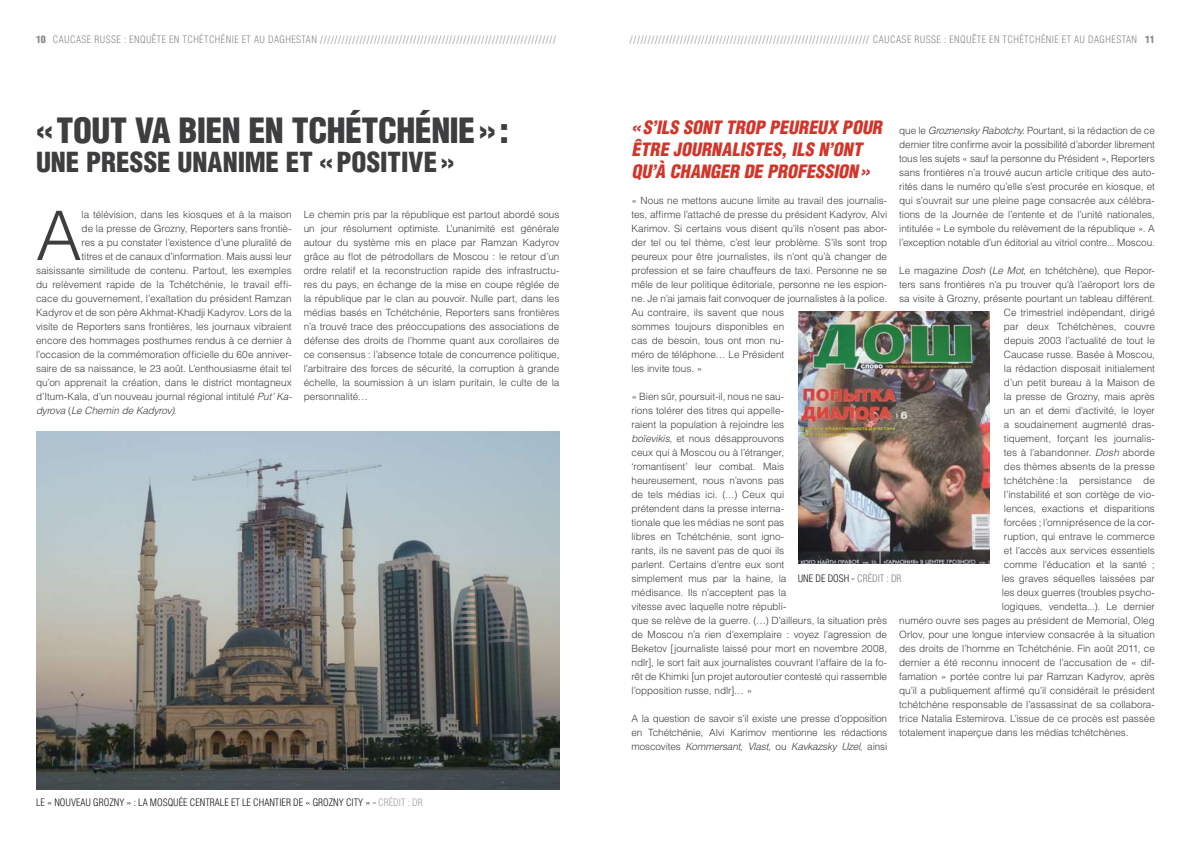
<style>
.page{position:relative;width:1191px;height:842px;background:#fff}
.page>*{position:absolute;margin:0;border:0;box-sizing:border-box;transform-origin:0 0}
.t1{font:300 68.3px "Helvetica LT Std";color:#3e3e40}
.t2{font:900 condensed 34px "Helvetica LT Std";letter-spacing:-.015em;color:#3e3e40}
.t3{font:900 condensed 27px "Helvetica LT Std";color:#3e3e40}
.t4{font:italic 900 condensed 18px/22px "Helvetica LT Std";color:#d1362a}
.t5{font:300 10px/14px "Helvetica LT Std";letter-spacing:-.005em;color:#3e3e40;text-align:justify}
.t6{font:300 condensed 10px "Helvetica LT Std";letter-spacing:.04em;color:#87888a}
.t7{font:300 condensed 10px "Helvetica LT Std";color:#1a171c}
.t8{font:italic 300 10px "Helvetica LT Std";letter-spacing:-.015em;color:#3e3e40}
.s1{font-weight:900}
.s2{font-style:italic}
.s3{font-style:normal}
.s4{color:#9d9ea0}
.s5{color:#7d7d7d}
</style>
<div class="page">
<img style="left:36px;top:431px;width:523px;height:359px">
<img style="left:798px;top:312px;width:191px;height:251px">
<p class="t6" style="left:36px;top:33px;width:70px"><span class="s1">10</span> CAUCASE RUSSE</p>
<p class="t6" style="left:124px;top:33px;width:433px">: ENQUÊTE EN TCHÉTCHÉNIE ET AU DA GHES TAN //////////////////////////////////////////////////////////////////</p>
<p class="t6" style="left:630px;top:33px;width:296px">/////////////////////////////////////////////////////////////////// CAUCASE RUSSE</p>
<p class="t6" style="left:944px;top:33px;width:212px">: ENQUÊTE EN TCHÉTCHÉNIE ET AU DAGHESTAN <span class="s1">11</span></p>
<h2 class="t2" style="left:36px;top:109px;width:474px">«TOUT VA BIEN EN TCHÉTCHÉNIE»:</h2>
<h3 class="t3" style="left:36px;top:145px;width:420px">UNE PRESSE UNANIME ET «POSITIVE»</h3>
<h1 class="t1" style="left:36px;top:193px;width:47px">A</h1>
<p class="t5" style="left:82px;top:207px;width:212px">la télévision, dans les kiosques et à la maison</p>
<p class="t5" style="left:82px;top:221px;width:212px">de la presse de Grozny, Reporters sans frontiè-</p>
<p class="t5" style="left:82px;top:235px;width:212px">res a pu constater l’existence d’une pluralité de</p>
<p class="t5" style="left:82px;top:249px;width:212px">titres et de canaux d’information. Mais aussi leur</p>
<p class="t5" style="left:36px;top:263px;width:257px">saisissante similitude de contenu. Partout, les exemples</p>
<p class="t5" style="left:36px;top:277px;width:257px">du relèvement rapide de la Tchétchénie, le travail effi-</p>
<p class="t5" style="left:36px;top:291px;width:257px">cace du gouvernement, l’exaltation du président Ramzan</p>
<p class="t5" style="left:36px;top:305px;width:257px">Kadyrov et de son père Akhmat-Khadji Kadyrov. Lors de la</p>
<p class="t5" style="left:36px;top:319px;width:257px">visite de Reporters sans frontières, les journaux vibraient</p>
<p class="t5" style="left:36px;top:333px;width:257px">encore des hommages posthumes rendus à ce dernier à</p>
<p class="t5" style="left:36px;top:347px;width:257px">l’occasion de la commémoration officielle du 60e anniver-</p>
<p class="t5" style="left:36px;top:361px;width:257px">saire de sa naissance, le 23 août. L’enthousiasme était tel</p>
<p class="t5" style="left:36px;top:375px;width:257px">qu’on apprenait la création, dans le district montagneux</p>
<p class="t5" style="left:36px;top:389px;width:257px">d’Itum-Kala, d’un nouveau journal régional intitulé <span class="s2">Put’ Ka-</span></p>
<p class="t8" style="left:36px;top:404px;width:142px">dyrova <span class="s3">(</span>Le Chemin de Kadyrov)<span class="s3">.</span></p>
<p class="t5" style="left:304px;top:207px;width:257px">Le chemin pris par la république est partout abordé sous un jour résolument optimiste. L’unanimité est générale autour du système mis en place par Ramzan Kadyrov grâce au flot de pétrodollars de Moscou : le retour d’un ordre relatif et la reconstruction rapide des infrastructu&shy;res du pays, en échange de la mise en coupe réglée de la république par le clan au pouvoir. Nulle part, dans les médias basés en Tchétchénie, Reporters sans frontières n’a trouvé trace des préoccupations des associations de défense des droits de l’homme quant aux corollaires de ce consensus : l’absence totale de concurrence politique, l’arbitraire des forces de sécurité, la corruption à grande échelle, la soumission à un islam puritain, le culte de la personnalité…</p>
<p class="t7" style="left:36px;top:796px;width:46px">LE « NOUVEAU</p>
<p class="t7" style="left:93px;top:796px;width:331px">GROZNY » : LA MOSQUÉE CENTRALE ET LE CHANTIER DE « GROZNY CITY » - <span class="s4">CRÉDIT : DR</span></p>
<h3 class="t4" style="left:631px;top:116px;width:256px">« S ’ILS SONT TROP PEUREUX POUR<br>ÊTRE JOURNALISTES,ILS N’ONT<br>QU’À CHANGER DE PROFESSION»</h3>
<p class="t5" style="left:899px;top:123px;width:257px">que le <span class="s2">Groznensky Rabotchy</span>. Pourtant, si la rédaction de ce dernier titre confirme avoir la possibilité d’aborder librement tous les sujets « sauf la personne du Président », Reporters sans frontières n’a trouvé aucun article critique des auto&shy;rités dans le numéro qu’elle s’est procurée en kiosque, et qui s’ouvrait sur une pleine page consacrée aux célébra&shy;tions de la Journée de l’entente et de l’unité nationales, intitulée « Le symbole du relèvement de la république ». A l’exception notable d’un éditorial au vitriol contre... Moscou.</p>
<p class="t5" style="left:899px;top:263px;width:257px">Le magazine <span class="s2">Dosh</span> (<span class="s2">Le Mot</span>, en tchétchène), que Repor-</p>
<p class="t5" style="left:899px;top:277px;width:257px">ters sans frontières n’a pu trouver qu’à l’aéroport lors de</p>
<p class="t5" style="left:899px;top:291px;width:257px">sa visite à Grozny, présente pourtant un tableau différent.</p>
<p class="t5" style="left:1004px;top:305px;width:152px">Ce trimestriel indépendant, dirigé</p>
<p class="t5" style="left:1004px;top:319px;width:152px">par deux Tchétchènes, couvre</p>
<p class="t5" style="left:1004px;top:333px;width:152px">depuis 2003 l’actualité de tout le</p>
<p class="t5" style="left:1004px;top:347px;width:152px">Caucase russe. Basée à Moscou,</p>
<p class="t5" style="left:1004px;top:361px;width:152px">la rédaction disposait initialement</p>
<p class="t5" style="left:1004px;top:375px;width:152px">d’un petit bureau à la Maison de</p>
<p class="t5" style="left:1004px;top:389px;width:152px">la presse de Grozny, mais après</p>
<p class="t5" style="left:1004px;top:403px;width:152px">un an et demi d’activité, le loyer</p>
<p class="t5" style="left:1004px;top:417px;width:152px">a soudainement augmenté dras-</p>
<p class="t5" style="left:1004px;top:431px;width:152px">tiquement, forçant les journalis-</p>
<p class="t5" style="left:1004px;top:445px;width:152px">tes à l’abandonner. <span class="s2">Dosh</span> aborde</p>
<p class="t5" style="left:1004px;top:459px;width:152px">des thèmes absents de la presse</p>
<p class="t5" style="left:1004px;top:473px;width:152px">tchétchène : la persistance de</p>
<p class="t5" style="left:1004px;top:487px;width:152px">l’instabilité et son cortège de vio-</p>
<p class="t5" style="left:1004px;top:501px;width:152px">lences, exactions et disparitions</p>
<p class="t5" style="left:1004px;top:515px;width:152px">forcées ; l’omniprésence de la cor-</p>
<p class="t5" style="left:1004px;top:529px;width:152px">ruption, qui entrave le commerce</p>
<p class="t5" style="left:1004px;top:543px;width:152px">et l’accès aux services essentiels</p>
<p class="t5" style="left:1004px;top:557px;width:152px">comme l’éducation et la santé ;</p>
<p class="t5" style="left:1001px;top:571px;width:155px">les graves séquelles laissées par</p>
<p class="t5" style="left:1001px;top:585px;width:155px">les deux guerres (troubles psycho-</p>
<p class="t5" style="left:1001px;top:599px;width:155px">logiques, vendetta...). Le dernier</p>
<p class="t5" style="left:899px;top:613px;width:257px">numéro ouvre ses pages au président de Memorial, Oleg</p>
<p class="t5" style="left:899px;top:627px;width:257px">Orlov, pour une longue interview consacrée à la situation</p>
<p class="t5" style="left:899px;top:641px;width:257px">des droits de l’homme en Tchétchénie. Fin août 2011, ce</p>
<p class="t5" style="left:899px;top:655px;width:257px">dernier a été reconnu innocent de l’accusation de « dif-</p>
<p class="t5" style="left:899px;top:669px;width:257px">famation » portée contre lui par Ramzan Kadyrov, après</p>
<p class="t5" style="left:899px;top:683px;width:257px">qu’il a publiquement affirmé qu’il considérait le président</p>
<p class="t5" style="left:899px;top:697px;width:257px">tchétchène responsable de l’assassinat de sa collabora-</p>
<p class="t5" style="left:899px;top:711px;width:257px">trice Natalia Estemirova. L’issue de ce procès est passée</p>
<p class="t5" style="left:899px;top:725px;width:231px">totalement inaperçue dans les médias tchétchènes.</p>
<p class="t5" style="left:631px;top:193px;width:257px;text-align:left">« Nous ne mettons aucune limite au travail des journalis&shy;tes, affirme l’attaché de presse du président Kadyrov, Alvi Karimov. Si certains vous disent qu’ils n’osent pas abor&shy;der tel ou tel thème, c’est leur problème. S’ils sont trop peureux pour être journalistes, ils n’ont qu’à changer de profession et se faire chauffeurs de taxi. Personne ne se mêle de leur politique éditoriale, personne ne les espion&shy;ne. Je n’ai jamais fait convoquer de journalistes à la police.<br>Au contraire, ils savent que nous<br>sommes toujours disponibles en<br>cas de besoin, tous ont mon nu-<br>méro de téléphone… Le Président<br>les invite tous. »</p>
<p class="t5" style="left:631px;top:389px;width:257px;text-align:left">« Bien sûr, poursuit-il, nous ne sau-<br>rions tolérer des titres qui appelle-<br>raient la population à rejoindre les<br><span class="s2">boïevikis</span>, et nous désapprouvons<br>ceux qui à Moscou ou à l’étranger,<br>‘romantisent’ leur combat. Mais<br>heureusement, nous n’avons pas<br>de tels médias ici. (…) Ceux qui<br>prétendent dans la presse interna-<br>tionale que les médias ne sont pas<br>libres en Tchétchénie, sont igno-<br>rants, ils ne savent pas de quoi ils<br>parlent. Certains d’entre eux sont<br>simplement mus par la haine, la<br>médisance. Ils n’acceptent pas la<br>vitesse avec laquelle notre républi-<br>que se relève de la guerre. (…) D’ailleurs, la situation près de Moscou n’a rien d’exemplaire : voyez l’agression de Beketov [journaliste laissé pour mort en novembre 2008, ndlr], le sort fait aux journalistes couvrant l’affaire de la fo&shy;rêt de Khimki [un projet autoroutier contesté qui rassemble l’opposition russe, ndlr]… »</p>
<p class="t5" style="left:631px;top:711px;width:257px">A la question de savoir s’il existe une presse d’opposition en Tchétchénie, Alvi Karimov mentionne les rédactions moscovites <span class="s2">Kommersant, Vlast,</span> ou <span class="s2">Kavkazsky Uzel</span>, ainsi</p>
<p class="t7" style="left:797px;top:572px;width:100px">UNE DE DOSH - <span class="s5">CRÉDIT : DR</span></p>
</div>
